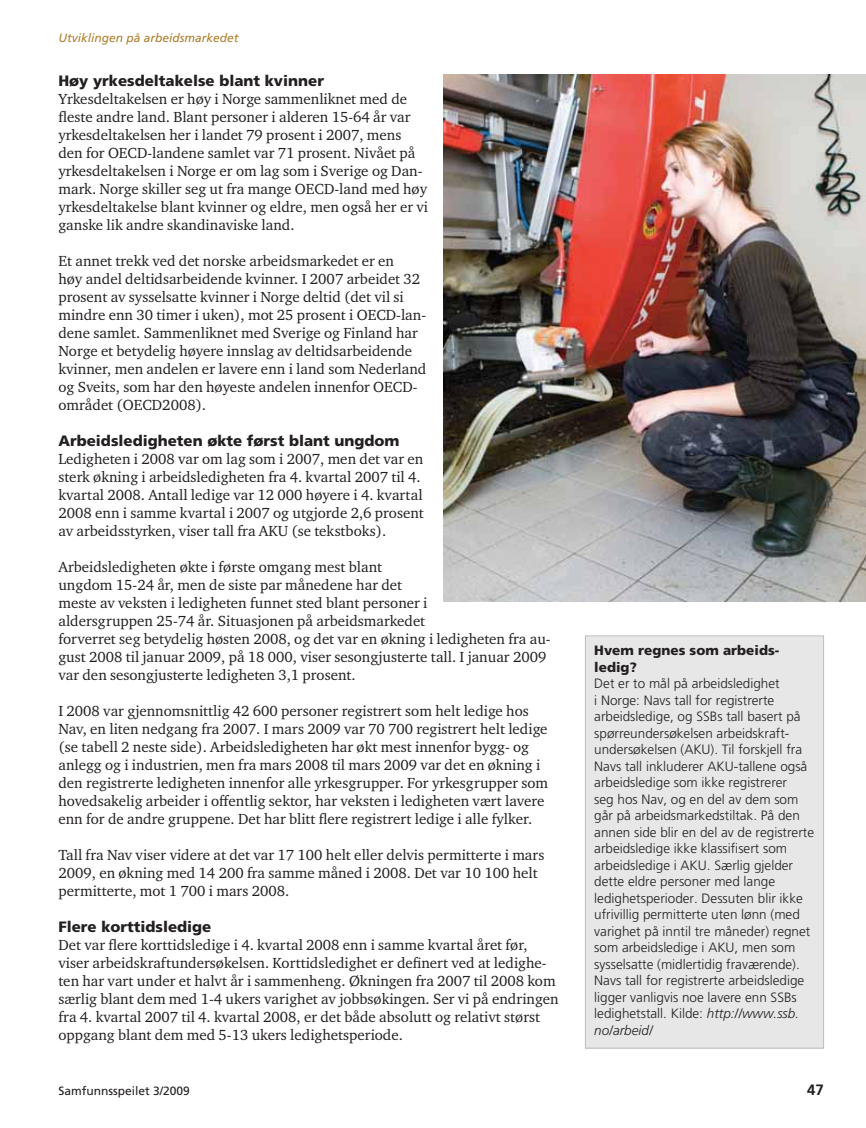
<style>
.page{position:relative;width:866px;height:1128px;background:#fff}
.page>*{position:absolute;margin:0;border:0;box-sizing:border-box;transform-origin:0 0}
.t1{font:15px/18px "Charter ITC Std";color:#231f20}
.t2{font:900 15px "Frutiger";color:#231f20}
.t3{font:700 15px "Frutiger";color:#231f20}
.t4{font:300 13.5px/16.5px "Frutiger";color:#231f20}
.t5{font:900 13.5px/16.5px "Frutiger";color:#231f20}
.t6{font:italic 12px "Frutiger";color:#af7e2c}
.t7{font:12px "Frutiger";color:#231f20}
.s1{font-style:italic}
</style>
<div class="page">
<div style="left:585px;top:636px;width:238px;height:412px;background:#e7e7e7"></div>
<div style="left:585px;top:636px;width:239px;height:413px;border:1px solid #bcbdc0"></div>
<img style="left:443px;top:75px;width:423px;height:527px">
<p class="t6" style="left:58px;top:33px;width:182px">Utviklingen på arbeidsmarkedet</p>
<p class="t2" style="left:58px;top:75px;width:267px">Høy yrkesdeltakelse blant kvinner</p>
<p class="t1" style="left:58px;top:91px;width:371px">Yrkesdeltakelsen er høy i Norge sammenliknet med de fleste andre land. Blant personer i alderen 15-64 år var yrkesdeltakelsen her i landet 79 prosent i 2007, mens den for OECD-landene samlet var 71 prosent. Nivået på yrkesdeltakelsen i Norge er om lag som i Sverige og Dan&shy;mark. Norge skiller seg ut fra mange OECD-land med høy yrkesdeltakelse blant kvinner og eldre, men også her er vi ganske lik andre skandinaviske land.</p>
<p class="t1" style="left:58px;top:253px;width:369px">Et annet trekk ved det norske arbeidsmarkedet er en<br>høy andel deltidsarbeidende kvinner. I 2007 arbeidet 32 prosent av sysselsatte kvinner i Norge deltid (det vil si mindre enn 30 timer i uken), mot 25 prosent i OECD-lan&shy;dene samlet. Sammenliknet med Sverige og Finland har Norge et betydelig høyere innslag av deltidsarbeidende kvinner, men andelen er lavere enn i land som Nederland og Sveits, som har den høyeste andelen innenfor OECD&shy;området (OECD2008).</p>
<p class="t2" style="left:58px;top:435px;width:343px">Arbeidsledigheten økte først blant ungdom</p>
<p class="t1" style="left:58px;top:451px;width:367px">Ledigheten i 2008 var om lag som i 2007, men det var en sterk økning i arbeidsledigheten fra 4. kvartal 2007 til 4. kvartal 2008. Antall ledige var 12 000 høyere i 4. kvartal 2008 enn i samme kvartal i 2007 og utgjorde 2,6 prosent av arbeidsstyrken, viser tall fra AKU (se tekstboks).</p>
<p class="t1" style="left:58px;top:559px;width:494px">Arbeidsledigheten økte i første omgang mest blant<br>ungdom 15-24 år, men de siste par månedene har det<br>meste av veksten i ledigheten funnet sted blant personer i<br>aldersgruppen 25-74 år. Situasjonen på arbeidsmarkedet<br>forverret seg betydelig høsten 2008, og det var en økning i ledigheten fra au&shy;gust 2008 til januar 2009, på 18 000, viser sesongjusterte tall. I januar 2009 var den sesongjusterte ledigheten 3,1 prosent.</p>
<p class="t1" style="left:58px;top:703px;width:491px">I 2008 var gjennomsnittlig 42 600 personer registrert som helt ledige hos Nav, en liten nedgang fra 2007. I mars 2009 var 70 700 registrert helt ledige (se tabell 2 neste side). Arbeidsledigheten har økt mest innenfor bygg- og anlegg og i industrien, men fra mars 2008 til mars 2009 var det en økning i den registrerte ledigheten innenfor alle yrkesgrupper. For yrkesgrupper som hovedsakelig arbeider i offentlig sektor, har veksten i ledigheten vært lavere enn for de andre gruppene. Det har blitt flere registrert ledige i alle fylker.</p>
<p class="t1" style="left:58px;top:847px;width:487px">Tall fra Nav viser videre at det var 17 100 helt eller delvis permitterte i mars<br>2009, en økning med 14 200 fra samme måned i 2008. Det var 10 100 helt permitterte, mot 1 700 i mars 2008.</p>
<p class="t2" style="left:58px;top:921px;width:155px">Flere korttidsledige</p>
<p class="t1" style="left:58px;top:937px;width:502px">Det var flere korttidsledige i 4. kvartal 2008 enn i samme kvartal året før, viser arbeidskraftundersøkelsen. Korttidsledighet er definert ved at ledighe&shy;ten har vart under et halvt år i sammenheng. Økningen fra 2007 til 2008 kom særlig blant dem med 1-4 ukers varighet av jobbsøkingen. Ser vi på endringen fra 4. kvartal 2007 til 4. kvartal 2008, er det både absolutt og relativt størst oppgang blant dem med 5-13 ukers ledighetsperiode.</p>
<p class="t5" style="left:594px;top:643px;width:186px">Hvem regnes som arbeids&shy;ledig?</p>
<p class="t4" style="left:594px;top:676px;width:221px">Det er to mål på arbeidsledighet<br>i Norge: Navs tall for registrerte arbeidsledige, og SSBs tall basert på spørreundersøkelsen arbeidskraft&shy;undersøkelsen (AKU). Til forskjell fra Navs tall inkluderer AKU-tallene også arbeidsledige som ikke registrerer<br>seg hos Nav, og en del av dem som går på arbeidsmarkedstiltak. På den annen side blir en del av de registrerte arbeidsledige ikke klassifisert som arbeidsledige i AKU. Særlig gjelder dette eldre personer med lange ledighetsperioder. Dessuten blir ikke ufrivillig permitterte uten lønn (med varighet på inntil tre måneder) regnet som arbeidsledige i AKU, men som sysselsatte (midlertidig fraværende).<br>Navs tall for registrerte arbeidsledige ligger vanligvis noe lavere enn SSBs ledighetstall. Kilde: <span class="s1">http://www.ssb. no/arbeid/</span></p>
<p class="t7" style="left:58px;top:1086px;width:133px">Samfunnsspeilet 3/2009</p>
<p class="t3" style="left:807px;top:1084px;width:18px">47</p>
</div>
